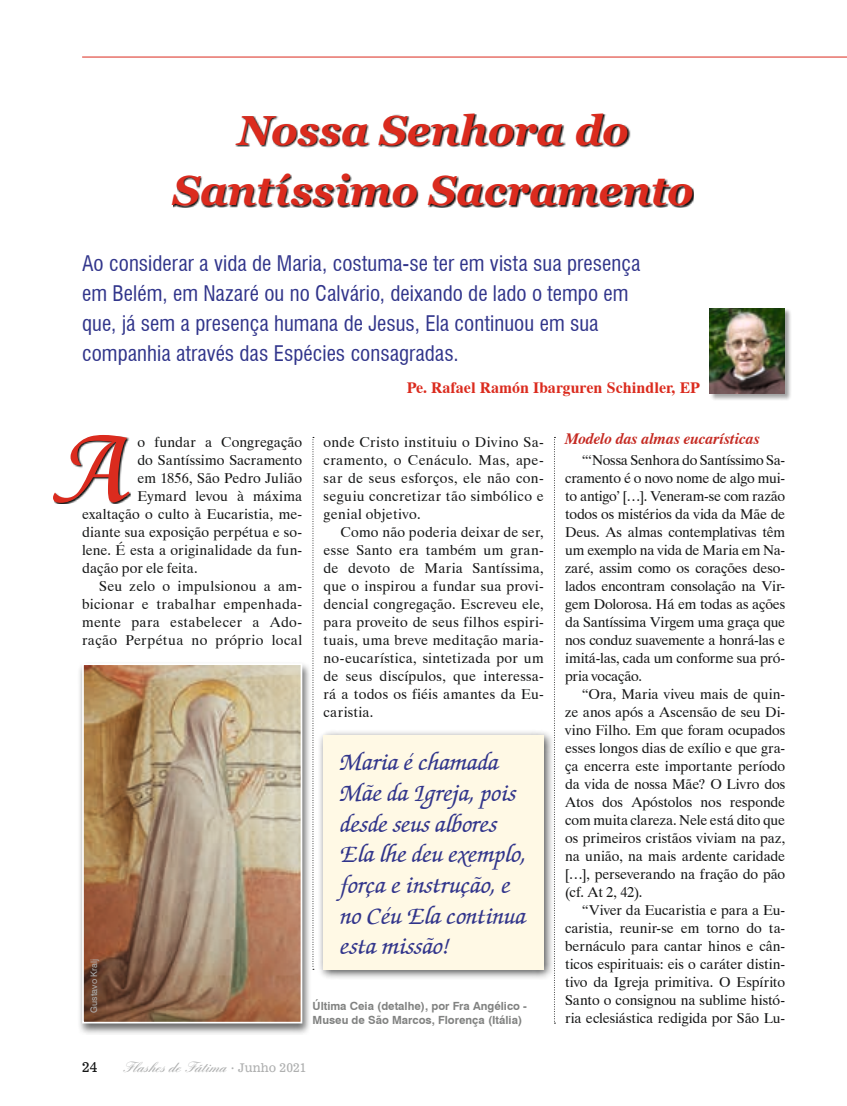
<style>
.page{position:relative;width:847px;height:1106px;background:#fff}
.page>*{position:absolute;margin:0;border:0;box-sizing:border-box;transform-origin:0 0}
.t1{font:105px "Cataneo BT Regular Swash";color:#db2b1e}
.t2{font:italic 700 42px/60.4px "Georgia";letter-spacing:-.005em;color:#db2b1e;text-align:center}
.t3{font:italic 500 25.5px/30.6px "Zapf Chancery IT Cby BT";color:#31358b}
.t4{font:condensed 21px/30px "Swiss 721 BT";letter-spacing:.005em;color:#31358b}
.t5{font:700 15.75px "Dutch 801 BT";letter-spacing:.005em;color:#db2b1e}
.t6{font:italic 700 15.75px "Dutch 801 BT";letter-spacing:.005em;color:#c52a22}
.t7{font:600 15px "Englische Sch T";color:#afb0b0}
.t8{font:14.25px/18px "Dutch 801 BT";letter-spacing:.01em;color:#151616;text-align:justify}
.t9{font:13.5px "News 701 BT Roman A";color:#151616}
.t10{font:700 11.25px/13.5px "Swiss 721 BT";color:#818281}
.t11{font:9px "Swiss 721 BT";letter-spacing:.005em;color:#afb0b0}
.s1{font-family:"News 701 BT Roman A";font-weight:400;font-size:12px}
</style>
<div class="page">
<div style="left:77px;top:660px;width:234px;height:374px;background:#151616;opacity:.65"></div>
<img style="left:81px;top:662px;width:222px;height:362px">
<svg style="left:173px;top:114px;width:520px;height:93px"></svg>
<svg style="left:54px;top:436px;width:77px;height:68px"></svg>
<svg style="left:554px;top:437px;width:1px;height:586px"></svg>
<svg style="left:312px;top:437px;width:2px;height:533px"></svg>
<hr style="left:82px;top:57px;width:764px;height:1px;background:#db2b1e">
<div style="left:708px;top:308px;width:83px;height:92px;background:#151616;opacity:.4"></div>
<img style="left:709px;top:308px;width:75px;height:85px">
<div style="left:316px;top:729px;width:237px;height:250px;background:#151616;opacity:.75"></div>
<div style="left:323px;top:735px;width:220px;height:234px;background:#fff9e5"></div>
<h2 class="t2" style="left:172px;top:100px;width:522px">Nossa Senhora do<br>Santíssimo Sacramento</h2>
<h3 class="t4" style="left:82px;top:248px;width:559px">Ao considerar a vida de Maria, costuma-se ter em vista sua presença em Belém, em Nazaré ou no Calvário, deixando de lado o tempo em que, já sem a presença humana de Jesus, Ela continuou em sua companhia através das Espécies consagradas.</h3>
<p class="t5" style="left:406px;top:378px;width:294px">Pe. Rafael Ramón Ibarguren Schindler, EP</p>
<h1 class="t1" style="left:58px;top:404px;width:76px">A</h1>
<p class="t8" style="left:137px;top:433px;width:166px">o fundar a Congregação</p>
<p class="t8" style="left:137px;top:451px;width:166px">do Santíssimo Sacramento</p>
<p class="t8" style="left:137px;top:469px;width:166px">em 1856, São Pedro Julião</p>
<p class="t8" style="left:137px;top:487px;width:166px">Eymard levou à máxima</p>
<p class="t8" style="left:82px;top:505px;width:221px">exaltação o culto à Eucaristia, me-</p>
<p class="t8" style="left:82px;top:523px;width:221px">diante sua exposição perpétua e so-</p>
<p class="t8" style="left:82px;top:541px;width:221px">lene. É esta a originalidade da fun-</p>
<p class="t8" style="left:82px;top:559px;width:117px">dação por ele feita.</p>
<p class="t8" style="left:99px;top:577px;width:204px">Seu zelo o impulsionou a am-</p>
<p class="t8" style="left:82px;top:595px;width:221px">bicionar e trabalhar empenhada-</p>
<p class="t8" style="left:82px;top:613px;width:221px">mente para estabelecer a Ado-</p>
<p class="t8" style="left:82px;top:631px;width:221px">ração Perpétua no próprio local</p>
<p class="t8" style="left:323px;top:433px;width:221px">onde Cristo instituiu o Divino Sa&shy;cramento, o Cenáculo. Mas, ape&shy;sar de seus esforços, ele não con&shy;seguiu concretizar tão simbólico e genial objetivo.</p>
<p class="t8" style="left:323px;top:523px;width:221px;text-indent:17px">Como não poderia deixar de ser, esse Santo era também um gran&shy;de devoto de Maria Santíssima, que o inspirou a fundar sua provi&shy;dencial congregação. Escreveu ele, para proveito de seus filhos espiri&shy;tuais, uma breve meditação maria&shy;no-eucarística, sintetizada por um de seus discípulos, que interessa&shy;rá a todos os fiéis amantes da Eu&shy;caristia.</p>
<p class="t11" style="left:88px;top:1012px;width:56px;rotate:-90deg">Gustavo Kralj</p>
<h3 class="t3" style="left:340px;top:748px;width:187px">Maria é chamada<br>Mãe da Igreja, pois desde seus albores<br>Ela lhe deu exemplo, força e instrução, e no Céu Ela continua esta missão!</h3>
<p class="t10" style="left:312px;top:999px;width:216px">Última Ceia (detalhe), por Fra Angélico -<br>Museu de São Marcos, Florença (Itália)</p>
<p class="t9" style="left:82px;top:1058px;width:17px">24</p>
<p class="t7" style="left:122px;top:1058px;width:186px">Flashes de Fátima <sub>·</sub> <span class="s1">Junho 2021</span></p>
<p class="t6" style="left:565px;top:428px;width:196px">Modelo das almas eucarísticas</p>
<p class="t8" style="left:565px;top:451px;width:222px;text-indent:17px">“‘Nossa Senhora do Santíssimo Sa&shy;cramento é o novo nome de algo mui&shy;to antigo’ […]. Veneram-se com razão todos os mistérios da vida da Mãe de Deus. As almas contemplativas têm um exemplo na vida de Maria em Na&shy;zaré, assim como os corações deso&shy;lados encontram consolação na Vir&shy;gem Dolorosa. Há em todas as ações da Santíssima Virgem uma graça que nos conduz suavemente a honrá-las e imitá-las, cada um conforme sua pró&shy;pria vocação.</p>
<p class="t8" style="left:565px;top:685px;width:221px;text-indent:17px">“Ora, Maria viveu mais de quin&shy;ze anos após a Ascensão de seu Di&shy;vino Filho. Em que foram ocupados esses longos dias de exílio e que gra&shy;ça encerra este importante período da vida de nossa Mãe? O Livro dos Atos dos Apóstolos nos responde com muita clareza. Nele está dito que os primeiros cristãos viviam na paz, na união, na mais ardente caridade […], perseverando na fração do pão (cf. At 2, 42).</p>
<p class="t8" style="left:565px;top:901px;width:221px;text-indent:17px">“Viver da Eucaristia e para a Eu&shy;caristia, reunir-se em torno do ta&shy;bernáculo para cantar hinos e cân&shy;ticos espirituais: eis o caráter distin&shy;tivo da Igreja primitiva. O Espírito Santo o consignou na sublime histó&shy;ria eclesiástica redigida por São Lu-</p>
</div>
